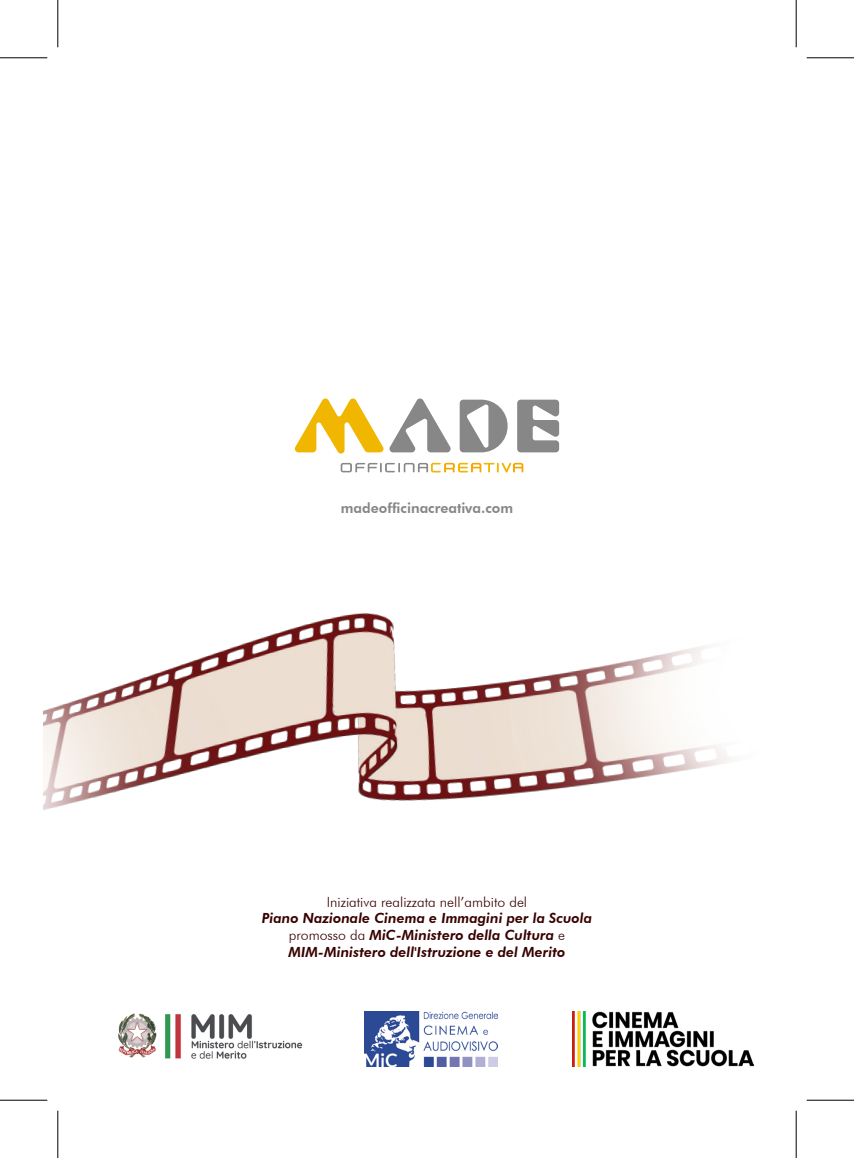
<style>
.page{position:relative;width:854px;height:1158px;background:#fff}
.page>*{position:absolute;margin:0;border:0;box-sizing:border-box;transform-origin:0 0}
.t1{font:italic 800 14px/16.8px "Futura BT";color:#380100;text-align:center}
.t2{font:300 14px "Futura BT";color:#380100}
.t3{font:800 14px "Futura BT";color:#878787}
.s1{font-weight:300;font-style:normal}
</style>
<div class="page">
<img style="left:118px;top:1013px;width:185px;height:46px">
<img style="left:364px;top:1011px;width:133px;height:55px">
<img style="left:572px;top:1011px;width:181px;height:55px">
<img style="left:43px;top:422px;width:687px;height:388px">
<svg style="left:295px;top:398px;width:88px;height:55px"></svg>
<svg style="left:389px;top:398px;width:61px;height:54px"></svg>
<svg style="left:459px;top:399px;width:48px;height:53px"></svg>
<svg style="left:517px;top:399px;width:42px;height:53px"></svg>
<svg style="left:340px;top:462px;width:183px;height:11px"></svg>
<hr style="left:0;top:57px;width:47px;height:1px;background:#000">
<hr style="left:806px;top:57px;width:47px;height:1px;background:#000">
<hr style="left:0;top:1099px;width:47px;height:1px;background:#000">
<hr style="left:806px;top:1099px;width:47px;height:1px;background:#000">
<hr style="left:57px;top:0;width:1px;height:47px;background:#000">
<hr style="left:57px;top:1110px;width:1px;height:47px;background:#000">
<hr style="left:795px;top:0;width:1px;height:47px;background:#000">
<hr style="left:795px;top:1110px;width:1px;height:47px;background:#000">
<p class="t3" style="left:341px;top:499px;width:174px">madeofficinacreativa.com</p>
<p class="t2" style="left:326px;top:892px;width:202px">Iniziativa realizzata nell’ambito del</p>
<p class="t1" style="left:262px;top:909px;width:331px">Piano Nazionale Cinema e Immagini per la Scuola <span class="s1">promosso da</span> MiC-Ministero della Cultura <span class="s1">e<br></span>MIM-Ministero dell'Istruzione e del Merito</p>
</div>
